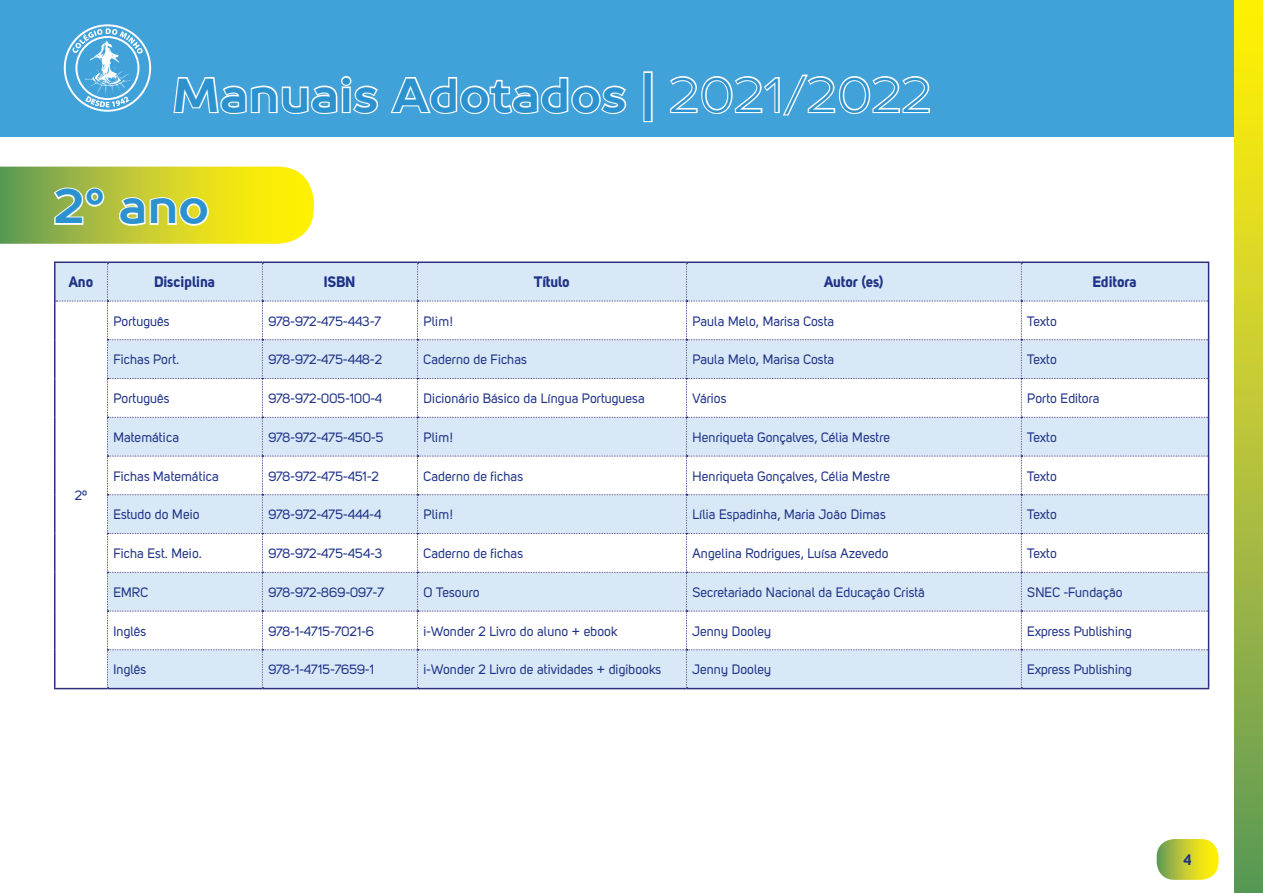
<style>
.page{position:relative;width:1263px;height:893px;background:#fff}
.page>*{position:absolute;margin:0;border:0;box-sizing:border-box;transform-origin:0 0}
.Paragraph_Style_1{font:700 47.85px "TT Prosto Sans";color:#2c91cf}
.t1{font:700 47.55px "TT Prosto Sans";color:#2c91cf}
.tabela_cabecalho{font:15px "Uni Sans Bold";color:#1e3287}
.tabela_texto{font:13.5px "Uni Sans Regular";color:#1e3287}
.tabela_texto-2{font:13.5px "Uni Sans Regular";letter-spacing:-.03em;color:#1e3287}
.s1{font-weight:300}
</style>
<div class="page">
<svg style="left:1157px;top:839px;width:61px;height:41px;background:#c4cc2e"></svg>
<div style="left:0;top:0;width:1263px;height:136px;background:#41a2da"></div>
<svg style="left:64px;top:24px;width:87px;height:88px"></svg>
<svg style="left:173px;top:76px;width:206px;height:38px"></svg>
<svg style="left:390px;top:77px;width:237px;height:37px"></svg>
<div style="left:643px;top:71px;width:10px;height:51px;border:3px solid #fff"></div>
<svg style="left:670px;top:74px;width:260px;height:42px"></svg>
<div style="left:1235px;top:0;width:28px;height:893px;background:linear-gradient(to bottom,#fff20b,#5e975e)"></div>
<hr style="left:54px;top:261px;width:53px;height:2px;background:#2e307f">
<hr style="left:54px;top:263px;width:2px;height:38px;background:#2e307f">
<hr style="left:107px;top:261px;width:155px;height:2px;background:#2e307f">
<hr style="left:262px;top:261px;width:156px;height:2px;background:#2e307f">
<hr style="left:418px;top:261px;width:268px;height:2px;background:#2e307f">
<hr style="left:686px;top:261px;width:335px;height:2px;background:#2e307f">
<hr style="left:1021px;top:261px;width:188px;height:2px;background:#2e307f">
<hr style="left:1208px;top:263px;width:1px;height:38px;background:#2e307f">
<hr style="left:1208px;top:301px;width:1px;height:39px;background:#2e307f">
<hr style="left:1208px;top:340px;width:1px;height:39px;background:#2e307f">
<hr style="left:1208px;top:379px;width:1px;height:38px;background:#2e307f">
<hr style="left:1208px;top:417px;width:1px;height:39px;background:#2e307f">
<hr style="left:1208px;top:456px;width:1px;height:39px;background:#2e307f">
<hr style="left:1208px;top:495px;width:1px;height:39px;background:#2e307f">
<hr style="left:1208px;top:534px;width:1px;height:38px;background:#2e307f">
<hr style="left:1208px;top:572px;width:1px;height:39px;background:#2e307f">
<hr style="left:1208px;top:611px;width:1px;height:39px;background:#2e307f">
<hr style="left:1208px;top:650px;width:1px;height:38px;background:#2e307f">
<svg style="left:56px;top:263px;width:1152px;height:425px"></svg>
<hr style="left:54px;top:301px;width:2px;height:39px;background:#2e307f">
<hr style="left:54px;top:340px;width:2px;height:39px;background:#2e307f">
<hr style="left:54px;top:379px;width:2px;height:38px;background:#2e307f">
<hr style="left:54px;top:417px;width:2px;height:39px;background:#2e307f">
<hr style="left:54px;top:456px;width:2px;height:39px;background:#2e307f">
<hr style="left:54px;top:495px;width:2px;height:39px;background:#2e307f">
<hr style="left:54px;top:534px;width:2px;height:38px;background:#2e307f">
<hr style="left:54px;top:572px;width:2px;height:39px;background:#2e307f">
<hr style="left:54px;top:611px;width:2px;height:39px;background:#2e307f">
<hr style="left:54px;top:650px;width:2px;height:38px;background:#2e307f">
<hr style="left:54px;top:688px;width:53px;height:1px;background:#2e307f">
<hr style="left:107px;top:688px;width:155px;height:1px;background:#2e307f">
<hr style="left:262px;top:688px;width:156px;height:1px;background:#2e307f">
<hr style="left:418px;top:688px;width:268px;height:1px;background:#2e307f">
<hr style="left:686px;top:688px;width:335px;height:1px;background:#2e307f">
<hr style="left:1021px;top:688px;width:188px;height:1px;background:#2e307f">
<svg style="left:0;top:167px;width:314px;height:77px;background:#c7d040"></svg>
<h2 class="t1" style="left:172px;top:64px;width:761px">Manuais Adotados | <span class="s1">2021/2022</span></h2>
<p class="Paragraph_Style_1" style="left:54px;top:175px;width:157px">2º ano</p>
<p class="tabela_cabecalho" style="left:69px;top:273px;width:26px">Ano</p>
<p class="tabela_cabecalho" style="left:154px;top:273px;width:62px">Disciplina</p>
<p class="tabela_cabecalho" style="left:324px;top:273px;width:33px">ISBN</p>
<p class="tabela_cabecalho" style="left:534px;top:273px;width:37px">Título</p>
<p class="tabela_cabecalho" style="left:824px;top:273px;width:61px">Autor (es)</p>
<p class="tabela_cabecalho" style="left:1093px;top:273px;width:46px">Editora</p>
<p class="tabela_texto" style="left:75px;top:487px;width:14px">2º</p>
<p class="tabela_texto" style="left:113px;top:313px;width:58px">Português</p>
<p class="tabela_texto" style="left:268px;top:313px;width:115px">978-972-475-443-7</p>
<p class="tabela_texto" style="left:424px;top:313px;width:31px">Plim!</p>
<p class="tabela_texto" style="left:692px;top:313px;width:143px">Paula Melo, Marisa Costa</p>
<p class="tabela_texto" style="left:1027px;top:313px;width:31px">Texto</p>
<p class="tabela_texto" style="left:113px;top:352px;width:67px">Fichas Port.</p>
<p class="tabela_texto" style="left:268px;top:352px;width:115px">978-972-475-448-2</p>
<p class="tabela_texto" style="left:424px;top:352px;width:105px">Caderno de Fichas</p>
<p class="tabela_texto" style="left:692px;top:352px;width:143px">Paula Melo, Marisa Costa</p>
<p class="tabela_texto" style="left:1027px;top:352px;width:31px">Texto</p>
<p class="tabela_texto" style="left:113px;top:390px;width:58px">Português</p>
<p class="tabela_texto" style="left:268px;top:390px;width:115px">978-972-005-100-4</p>
<p class="tabela_texto" style="left:424px;top:390px;width:223px">Dicionário Básico da Língua Portuguesa</p>
<p class="tabela_texto" style="left:692px;top:390px;width:36px">Vários</p>
<p class="tabela_texto" style="left:1027px;top:390px;width:74px">Porto Editora</p>
<p class="tabela_texto" style="left:113px;top:429px;width:67px">Matemática</p>
<p class="tabela_texto" style="left:268px;top:429px;width:117px">978-972-475-450-5</p>
<p class="tabela_texto" style="left:424px;top:429px;width:31px">Plim!</p>
<p class="tabela_texto" style="left:692px;top:429px;width:199px">Henriqueta Gonçalves, Célia Mestre</p>
<p class="tabela_texto" style="left:1027px;top:429px;width:31px">Texto</p>
<p class="tabela_texto" style="left:113px;top:468px;width:107px">Fichas Matemática</p>
<p class="tabela_texto-2" style="left:268px;top:468px;width:112px">978-972-475-451-2</p>
<p class="tabela_texto" style="left:424px;top:468px;width:101px">Caderno de fichas</p>
<p class="tabela_texto" style="left:692px;top:468px;width:199px">Henriqueta Gonçalves, Célia Mestre</p>
<p class="tabela_texto" style="left:1027px;top:468px;width:31px">Texto</p>
<p class="tabela_texto" style="left:113px;top:507px;width:88px">Estudo do Meio</p>
<p class="tabela_texto" style="left:268px;top:507px;width:114px">978-972-475-444-4</p>
<p class="tabela_texto" style="left:424px;top:507px;width:31px">Plim!</p>
<p class="tabela_texto" style="left:692px;top:507px;width:195px">Lília Espadinha, Maria João Dimas</p>
<p class="tabela_texto" style="left:1027px;top:507px;width:31px">Texto</p>
<p class="tabela_texto" style="left:113px;top:545px;width:90px">Ficha Est. Meio.</p>
<p class="tabela_texto" style="left:268px;top:545px;width:116px">978-972-475-454-3</p>
<p class="tabela_texto" style="left:424px;top:545px;width:101px">Caderno de fichas</p>
<p class="tabela_texto" style="left:692px;top:545px;width:198px">Angelina Rodrigues, Luísa Azevedo</p>
<p class="tabela_texto" style="left:1027px;top:545px;width:31px">Texto</p>
<p class="tabela_texto" style="left:113px;top:584px;width:36px">EMRC</p>
<p class="tabela_texto-2" style="left:268px;top:584px;width:117px">978-972-869-097-7</p>
<p class="tabela_texto" style="left:424px;top:584px;width:58px">O Tesouro</p>
<p class="tabela_texto" style="left:692px;top:584px;width:234px">Secretariado Nacional da Educação Cristã</p>
<p class="tabela_texto" style="left:1027px;top:584px;width:97px">SNEC -Fundação</p>
<p class="tabela_texto" style="left:113px;top:623px;width:34px">Inglês</p>
<p class="tabela_texto" style="left:268px;top:623px;width:107px">978-1-4715-7021-6</p>
<p class="tabela_texto" style="left:424px;top:623px;width:195px">i-Wonder 2 Livro do aluno + ebook</p>
<p class="tabela_texto" style="left:692px;top:623px;width:80px">Jenny Dooley</p>
<p class="tabela_texto" style="left:1027px;top:623px;width:106px">Express Publishing</p>
<p class="tabela_texto" style="left:113px;top:662px;width:34px">Inglês</p>
<p class="tabela_texto" style="left:268px;top:662px;width:107px">978-1-4715-7659-1</p>
<p class="tabela_texto" style="left:424px;top:662px;width:239px">i-Wonder 2 Livro de atividades + digibooks</p>
<p class="tabela_texto" style="left:692px;top:662px;width:80px">Jenny Dooley</p>
<p class="tabela_texto" style="left:1027px;top:662px;width:106px">Express Publishing</p>
<p class="tabela_cabecalho" style="left:1183px;top:850px;width:10px">4</p>
</div>
